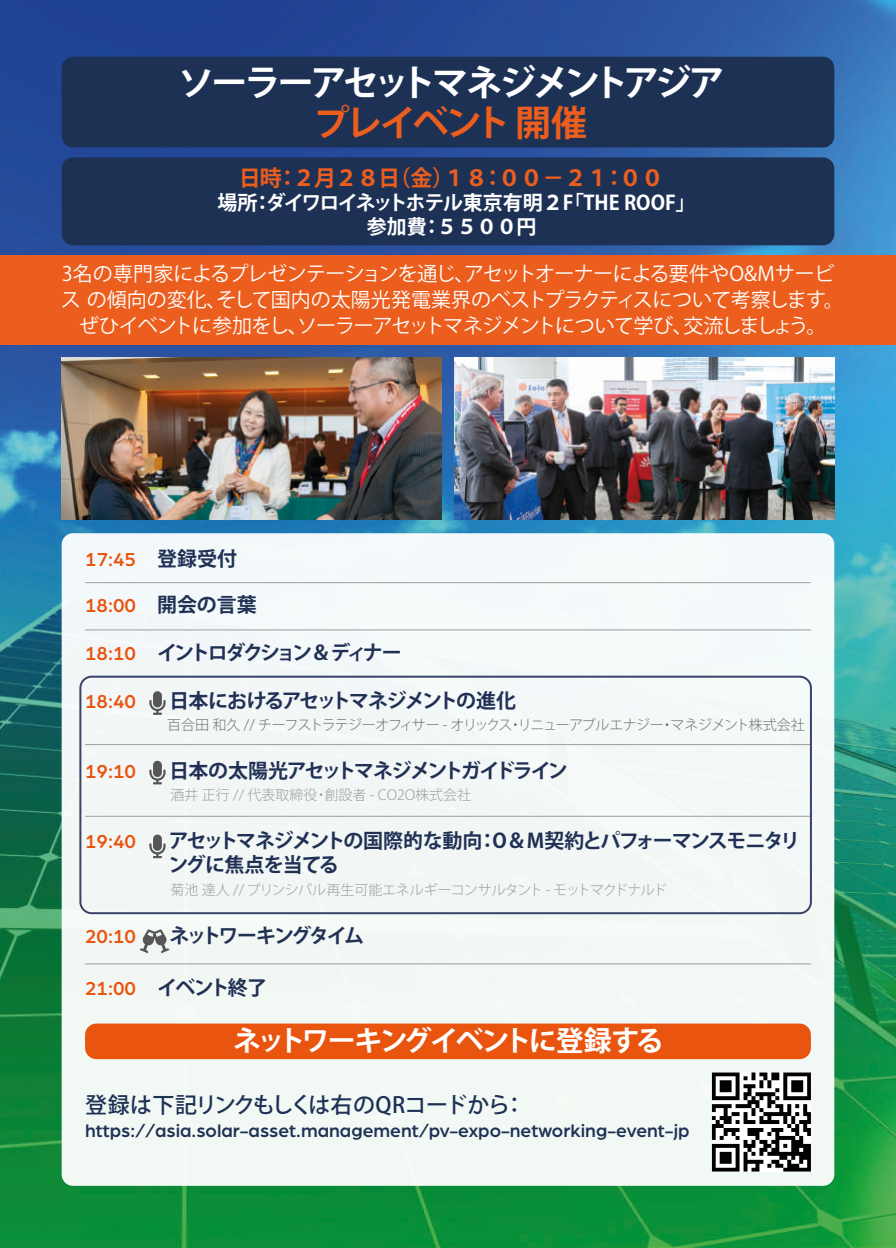
<style>
.page{position:relative;width:896px;height:1248px;background:#fff}
.page>*{position:absolute;margin:0;border:0;box-sizing:border-box;transform-origin:0 0}
.t1{font:700 36px "Koz Go Pr 6 N";letter-spacing:-.1em;color:#fff}
.t2{font:700 36px "Koz Go Pr 6 N";letter-spacing:-.085em;color:#eb5e1e}
.t3{font:700 28px "Koz Go Pr 6 N";letter-spacing:-.095em;color:#fff}
.t4{font:500 22px "Koz Go Pr 6 N";letter-spacing:-.025em;color:#1d3155}
.t5{font:700 22px "Koz Go Pr 6 N";color:#eb5e1e}
.t6{font:20px/26px "Koz Go Pr 6 N";letter-spacing:-.04em;color:#fff;text-align:center}
.t7{font:700 20px "Koz Go Pr 6 N";letter-spacing:-.1em;color:#213155}
.t8{font:700 20px/24px "Koz Go Pr 6 N";letter-spacing:-.07em;color:#213155}
.t9{font:500 20px "Arboria";color:#e9540e}
.t10{font:700 20px/24px "Koz Go Pr 6 N";color:#fff;text-align:center}
.t11{font:700 20px "Koz Go Pr 6 N";letter-spacing:-.15em;color:#213155}
.t12{font:700 20px "Koz Go Pr 6 N";letter-spacing:-.125em;color:#213155}
.t13{font:500 19px "Arboria";color:#1d3155}
.t14{font:300 14px "Koz Go Pr 6 N";letter-spacing:-.06em;color:#70706f}
.t15{font:300 14px "Koz Go Pr 6 N";letter-spacing:-.04em;color:#9d9d9d}
.t16{font:300 14px "Koz Go Pr 6 N";color:#9d9d9d}
.s1{font-family:"Koz Go Pr 6 N";font-weight:700;color:#213155}
.s2{font-family:"Arboria";font-weight:500;color:#e9540e}
</style>
<div class="page">
<img style="left:0;top:0;width:896px;height:1247px">
<div style="left:62px;top:533px;width:772px;height:652px;background:#f2f8f6;border-radius:11px"></div>
<div style="left:62px;top:57px;width:772px;height:90px;background:#1d3155;border-radius:11px"></div>
<div style="left:62px;top:157px;width:772px;height:88px;background:#1d3155;border-radius:11px"></div>
<div style="left:85px;top:1023px;width:726px;height:36px;background:#e9540e;border-radius:11px"></div>
<hr style="left:85px;top:582px;width:726px;height:1px;background:#9d9d9d">
<hr style="left:85px;top:629px;width:726px;height:1px;background:#9d9d9d">
<hr style="left:85px;top:744px;width:726px;height:1px;background:#9d9d9d">
<hr style="left:85px;top:815px;width:726px;height:1px;background:#9d9d9d">
<hr style="left:85px;top:963px;width:726px;height:1px;background:#9d9d9d">
<svg style="left:140px;top:929px;width:29px;height:24px"></svg>
<svg style="left:149px;top:691px;width:17px;height:23px"></svg>
<svg style="left:149px;top:760px;width:17px;height:24px"></svg>
<svg style="left:149px;top:834px;width:17px;height:24px"></svg>
<div style="left:79px;top:675px;width:733px;height:239px;border:2px solid #394367;border-radius:11px"></div>
<svg style="left:712px;top:1072px;width:99px;height:99px"></svg>
<div style="left:0;top:255px;width:896px;height:89px;background:#eb5e1e"></div>
<img style="left:62px;top:357px;width:379px;height:162px">
<img style="left:455px;top:357px;width:379px;height:162px">
<h1 class="t1" style="left:178px;top:63px;width:548px">ソーラーアセットマネジメントアジア</h1>
<h1 class="t2" style="left:313px;top:103px;width:275px">プレイベント 開催</h1>
<p class="t5" style="left:239px;top:166px;width:426px">日時：２月２８日（金）１８：００−２１：００</p>
<p class="t10" style="left:217px;top:191px;width:479px">場所：ダイワロイネットホテル東京有明２F「THE ROOF」参加費：５５００円</p>
<p class="t6" style="left:61px;top:261px;width:784px">3名の専門家によるプレゼンテーションを通じ、アセットオーナーによる要件やO&amp;Mサービスの傾向の変化、そして国内の太陽光発電業界のベストプラクティスについて考察します。ぜひイベントに参加をし、ソーラーアセットマネジメントについて学び、交流しましょう。</p>
<p class="t9" style="left:85px;top:546px;width:153px">17:45 <span class="s1">登録受付</span></p>
<p class="t9" style="left:85px;top:592px;width:173px">18:00 <span class="s1">開会の言葉</span></p>
<p class="t11" style="left:85px;top:641px;width:318px"><span class="s2">18:10</span> イントロダクション＆ディナー</p>
<p class="t9" style="left:85px;top:688px;width:53px">18:40</p>
<p class="t7" style="left:169px;top:689px;width:348px">日本におけるアセットマネジメントの進化</p>
<p class="t14" style="left:167px;top:717px;width:639px">百合田和久 // チーフストラテジーオフィサー - オリックス・リニューアブルエナジー・マネジメント株式会社</p>
<p class="t9" style="left:85px;top:758px;width:53px">19:10</p>
<p class="t7" style="left:169px;top:759px;width:400px">日本の太陽光アセットマネジメントガイドライン</p>
<p class="t16" style="left:170px;top:787px;width:302px">酒井正行 // 代表取締役・創設者 - CO2O株式会社</p>
<p class="t9" style="left:85px;top:828px;width:53px">19:40</p>
<p class="t8" style="left:169px;top:829px;width:633px">アセットマネジメントの国際的な動向：O＆M契約とパフォーマンスモニタリングに焦点を当てる</p>
<p class="t15" style="left:170px;top:881px;width:498px">菊池達人 // プリンシパル再生可能エネルギーコンサルタント - モットマクドナルド</p>
<p class="t9" style="left:85px;top:922px;width:53px">20:10</p>
<p class="t12" style="left:169px;top:923px;width:196px">ネットワーキングタイム</p>
<p class="t7" style="left:85px;top:976px;width:183px"><span class="s2">21:00</span> イベント終了</p>
<h2 class="t3" style="left:233px;top:1024px;width:432px">ネットワーキングイベントに登録する</h2>
<p class="t4" style="left:85px;top:1092px;width:442px">登録は下記リンクもしくは右のQRコードから：</p>
<p class="t13" style="left:85px;top:1118px;width:606px">https://asia.solar-asset.management/pv-expo-networking-event-jp</p>
</div>
